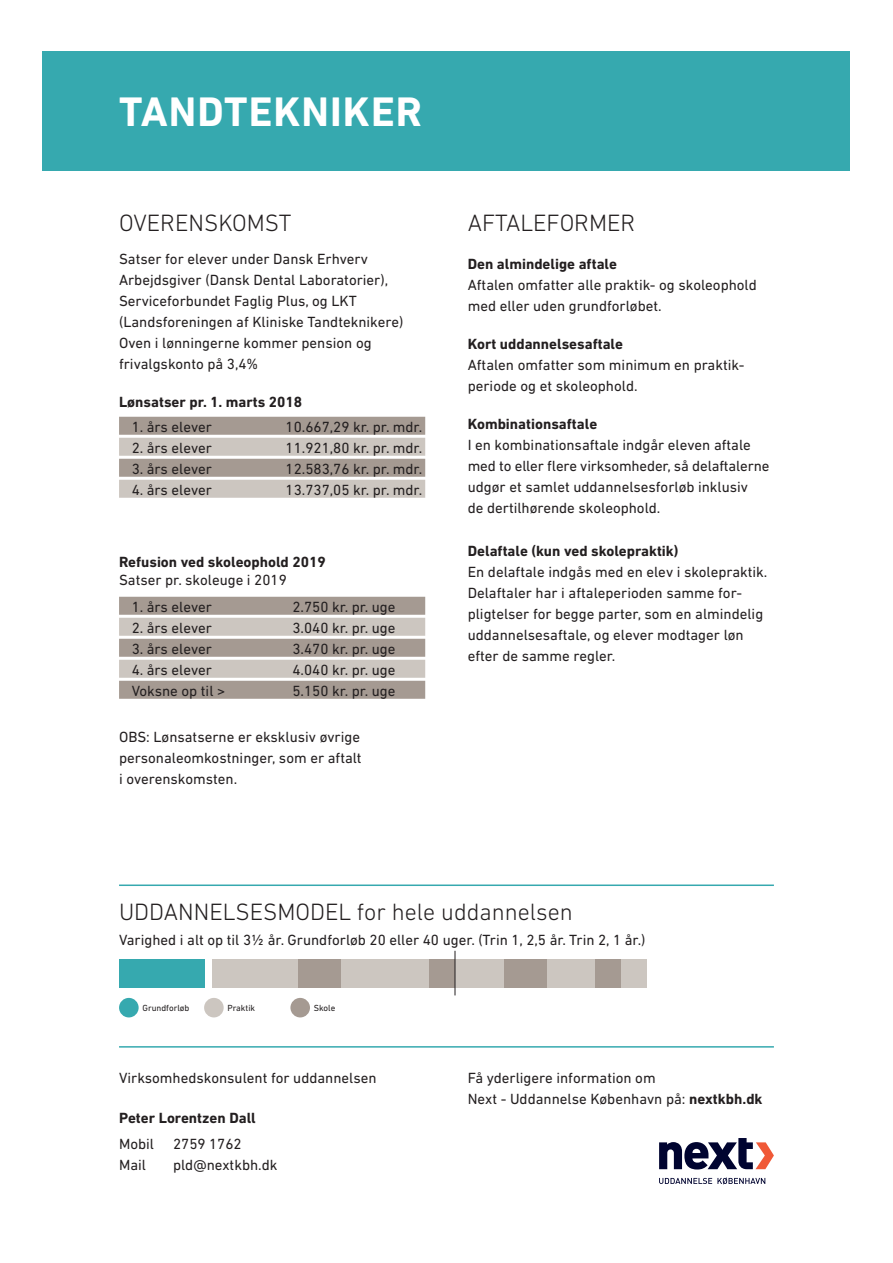
<style>
.page{position:relative;width:893px;height:1263px;background:#fff}
.page>*{position:absolute;margin:0;border:0;box-sizing:border-box;transform-origin:0 0}
.t1{font:700 42px "DIN Next LT Pro";letter-spacing:.025em;color:#fff}
.t2{font:300 24px "DIN Next LT Pro";color:#231f20}
.t3{font:15px/21px "DIN Next LT Pro";color:#231f20}
.t4{font:700 15px "DIN Next LT Pro";color:#231f20}
.t5{font:9px "DIN Next LT Pro";color:#231f20}
.s1{font-weight:700}
</style>
<div class="page">
<div style="left:43px;top:51px;width:807px;height:119px;background:#36a9af"></div>
<div style="left:119px;top:417px;width:306px;height:18px;background:#a59a92"></div>
<div style="left:119px;top:438px;width:306px;height:18px;background:#ccc6c0"></div>
<div style="left:119px;top:459px;width:306px;height:18px;background:#a59a92"></div>
<div style="left:119px;top:480px;width:306px;height:18px;background:#ccc6c0"></div>
<div style="left:119px;top:597px;width:306px;height:18px;background:#a59a92"></div>
<div style="left:119px;top:618px;width:306px;height:18px;background:#ccc6c0"></div>
<div style="left:119px;top:639px;width:306px;height:18px;background:#a59a92"></div>
<div style="left:119px;top:660px;width:306px;height:18px;background:#ccc6c0"></div>
<div style="left:119px;top:681px;width:306px;height:18px;background:#a59a92"></div>
<div style="left:119px;top:959px;width:85px;height:28px;background:#36a9af"></div>
<div style="left:119px;top:998px;width:20px;height:19px;background:#36a9af;border-radius:50%"></div>
<div style="left:204px;top:998px;width:20px;height:19px;background:#ccc6c0;border-radius:50%"></div>
<div style="left:290px;top:998px;width:20px;height:19px;background:#a59a92;border-radius:50%"></div>
<hr style="left:119px;top:884px;width:655px;height:2px;background:#36a9af">
<hr style="left:119px;top:1046px;width:655px;height:1px;background:#36a9af">
<svg style="left:659px;top:1138px;width:115px;height:31px"></svg>
<svg style="left:659px;top:1177px;width:106px;height:7px"></svg>
<div style="left:213px;top:959px;width:434px;height:28px;background:#ccc6c0"></div>
<div style="left:429px;top:959px;width:26px;height:28px;background:#a59a92"></div>
<div style="left:595px;top:959px;width:26px;height:28px;background:#a59a92"></div>
<div style="left:298px;top:959px;width:43px;height:28px;background:#a59a92"></div>
<div style="left:504px;top:959px;width:43px;height:28px;background:#a59a92"></div>
<hr style="left:455px;top:951px;width:1px;height:44px;background:#231f20">
<h1 class="t1" style="left:119px;top:87px;width:304px">TANDTEKNIKER</h1>
<h2 class="t2" style="left:119px;top:209px;width:174px">OVERENSKOMST</h2>
<p class="t3" style="left:119px;top:249px;width:286px">Satser for elever under Dansk Erhverv Arbejdsgiver (Dansk Dental Laboratorier), Serviceforbundet Faglig Plus, og LKT (Landsforeningen af Kliniske Tandteknikere)<br>Oven i lønningerne kommer pension og frivalgskonto på 3,4%</p>
<p class="t4" style="left:119px;top:393px;width:185px">Lønsatser pr. 1. marts 2018</p>
<p class="t3" style="left:132px;top:416px;width:82px">1. års elever</p>
<p class="t3" style="left:286px;top:416px;width:138px">10.667,29 kr. pr. mdr.</p>
<p class="t3" style="left:132px;top:437px;width:82px">2. års elever</p>
<p class="t3" style="left:286px;top:437px;width:138px">11.921,80 kr. pr. mdr.</p>
<p class="t3" style="left:132px;top:458px;width:82px">3. års elever</p>
<p class="t3" style="left:286px;top:458px;width:138px">12.583,76 kr. pr. mdr.</p>
<p class="t3" style="left:132px;top:479px;width:82px">4. års elever</p>
<p class="t3" style="left:286px;top:479px;width:138px">13.737,05 kr. pr. mdr.</p>
<p class="t4" style="left:119px;top:553px;width:208px">Refusion ved skoleophold 2019</p>
<p class="t3" style="left:119px;top:569px;width:169px">Satser pr. skoleuge i 2019</p>
<p class="t3" style="left:132px;top:596px;width:82px">1. års elever</p>
<p class="t3" style="left:292px;top:596px;width:105px">2.750 kr. pr. uge</p>
<p class="t3" style="left:132px;top:617px;width:82px">2. års elever</p>
<p class="t3" style="left:292px;top:617px;width:105px">3.040 kr. pr. uge</p>
<p class="t3" style="left:132px;top:638px;width:82px">3. års elever</p>
<p class="t3" style="left:292px;top:638px;width:105px">3.470 kr. pr. uge</p>
<p class="t3" style="left:132px;top:659px;width:82px">4. års elever</p>
<p class="t3" style="left:292px;top:659px;width:105px">4.040 kr. pr. uge</p>
<p class="t3" style="left:132px;top:680px;width:95px">Voksne op til &gt;</p>
<p class="t3" style="left:292px;top:680px;width:105px">5.150 kr. pr. uge</p>
<p class="t3" style="left:119px;top:726px;width:244px;text-align:justify">OBS: Lønsatserne er eksklusiv øvrige personaleomkostninger, som er aftalt i overenskomsten.</p>
<h2 class="t2" style="left:468px;top:209px;width:169px">AFTALEFORMER</h2>
<p class="t4" style="left:468px;top:255px;width:151px">Den almindelige aftale</p>
<p class="t3" style="left:468px;top:274px;width:291px">Aftalen omfatter alle praktik- og skoleophold med eller uden grundforløbet.</p>
<p class="t4" style="left:468px;top:335px;width:157px">Kort uddannelsesaftale</p>
<p class="t3" style="left:468px;top:354px;width:278px">Aftalen omfatter som minimum en praktik&shy;periode og et skoleophold.</p>
<p class="t4" style="left:468px;top:415px;width:131px">Kombinationsaftale</p>
<p class="t3" style="left:468px;top:434px;width:303px">I en kombinationsaftale indgår eleven aftale med to eller flere virksomheder, så delaftalerne udgør et samlet uddannelsesforløb inklusiv<br>de dertilhørende skoleophold.</p>
<p class="t4" style="left:468px;top:542px;width:212px">Delaftale (kun ved skolepraktik)</p>
<p class="t3" style="left:468px;top:561px;width:301px">En delaftale indgås med en elev i skolepraktik.<br>Delaftaler har i aftaleperioden samme for&shy;pligtelser for begge parter, som en almindelig uddannelsesaftale, og elever modtager løn efter de samme regler.</p>
<h2 class="t2" style="left:119px;top:897px;width:455px">UDDANNELSESMODEL for hele uddannelsen</h2>
<p class="t3" style="left:119px;top:929px;width:528px">Varighed i alt op til 3½ år. Grundforløb 20 eller 40 uger. (Trin 1, 2,5 år. Trin 2, 1 år.)</p>
<p class="t5" style="left:142px;top:1003px;width:49px">Grundforløb</p>
<p class="t5" style="left:227px;top:1003px;width:29px">Praktik</p>
<p class="t5" style="left:314px;top:1003px;width:23px">Skole</p>
<p class="t3" style="left:119px;top:1067px;width:259px">Virksomhedskonsulent for uddannelsen</p>
<p class="t3" style="left:468px;top:1067px;width:296px">Få yderligere information om<br>Next - Uddannelse København på: <span class="s1">nextkbh.dk</span></p>
<p class="t4" style="left:119px;top:1109px;width:138px">Peter Lorentzen Dall</p>
<p class="t3" style="left:119px;top:1133px;width:37px">Mobil</p>
<p class="t3" style="left:173px;top:1133px;width:70px">2759 1762</p>
<p class="t3" style="left:119px;top:1154px;width:28px">Mail</p>
<p class="t3" style="left:173px;top:1154px;width:106px">pld@nextkbh.dk</p>
</div>
